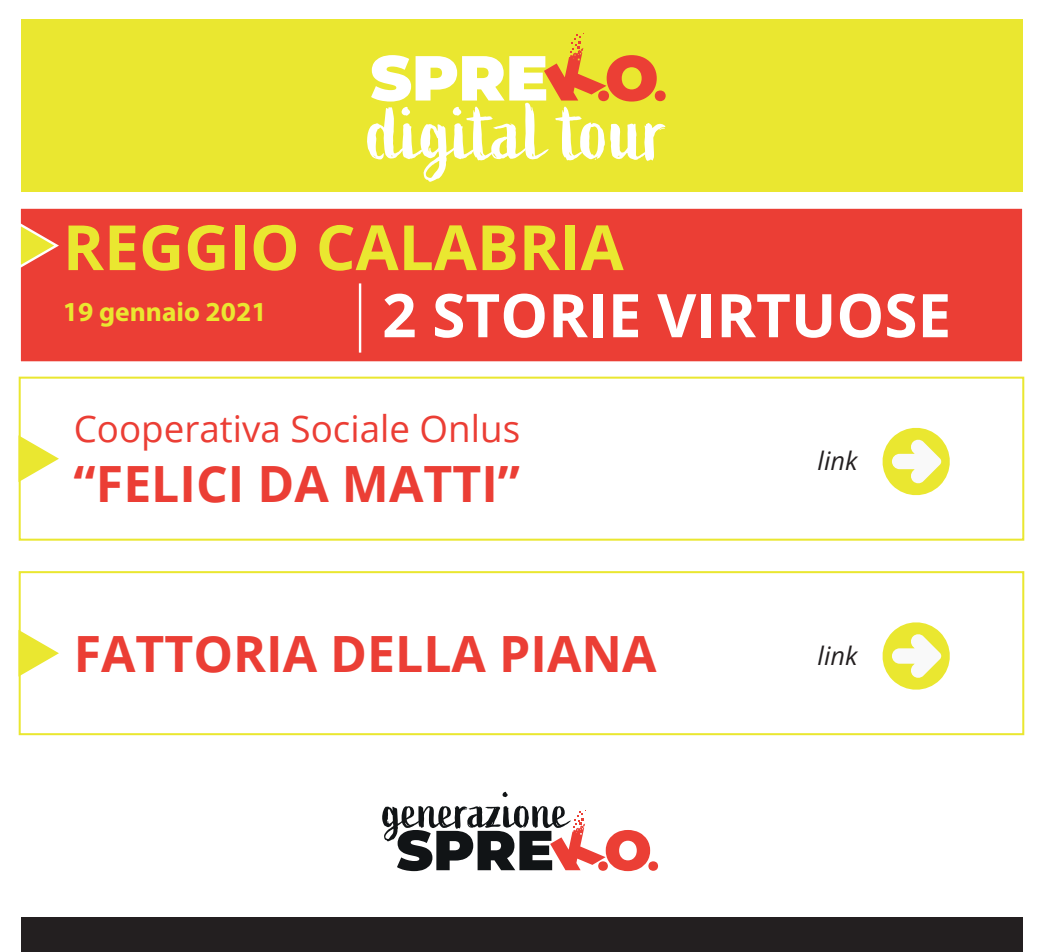
<style>
.page{position:relative;width:1042px;height:952px;background:#fff}
.page>*{position:absolute;margin:0;border:0;box-sizing:border-box;transform-origin:0 0}
.t1{font:700 62.3px "Open Sans";color:#eae730}
.t2{font:700 60.2px "Open Sans";color:#fff}
.t3{font:700 49.88px "Open Sans";color:#eb3e35}
.t4{font:36.75px "Open Sans";color:#eb3e35}
.t5{font:700 27.47px "Myriad Pro";color:#eae730}
.t6{font:italic 25.38px "Open Sans";color:#231f20}
</style>
<div class="page">
<div style="left:21px;top:19px;width:1001px;height:172px;background:#eae730"></div>
<div style="left:21px;top:917px;width:1001px;height:34px;background:#231f20"></div>
<svg style="left:367px;top:33px;width:299px;height:149px"></svg>
<div style="left:18px;top:206px;width:1006px;height:157px;background:#eb3e35;border:2px solid #fff"></div>
<div style="left:19px;top:376px;width:1005px;height:164px;background:#fff;border:2px solid #eae730"></div>
<svg style="left:18px;top:220px;width:41px;height:51px"></svg>
<svg style="left:18px;top:433px;width:41px;height:51px"></svg>
<hr style="left:359px;top:283px;width:2px;height:69px;background:#fff">
<svg style="left:882px;top:427px;width:68px;height:69px"></svg>
<div style="left:19px;top:571px;width:1005px;height:164px;background:#fff;border:2px solid #eae730"></div>
<svg style="left:18px;top:627px;width:41px;height:51px"></svg>
<svg style="left:882px;top:622px;width:68px;height:68px"></svg>
<svg style="left:382px;top:791px;width:276px;height:79px"></svg>
<p class="t1" style="left:63px;top:203px;width:562px">REGGIO CALABRIA</p>
<p class="t5" style="left:63px;top:297px;width:205px">19 gennaio 2021</p>
<p class="t2" style="left:382px;top:273px;width:570px">2 STORIE VIRTUOSE</p>
<p class="t4" style="left:74px;top:403px;width:448px">Cooperativa Sociale Onlus</p>
<p class="t3" style="left:74px;top:448px;width:448px">“FELICI DA MATTI”</p>
<p class="t6" style="left:817px;top:443px;width:41px">link</p>
<p class="t3" style="left:74px;top:618px;width:584px">FATTORIA DELLA PIANA</p>
<p class="t6" style="left:817px;top:638px;width:41px">link</p>
</div>
